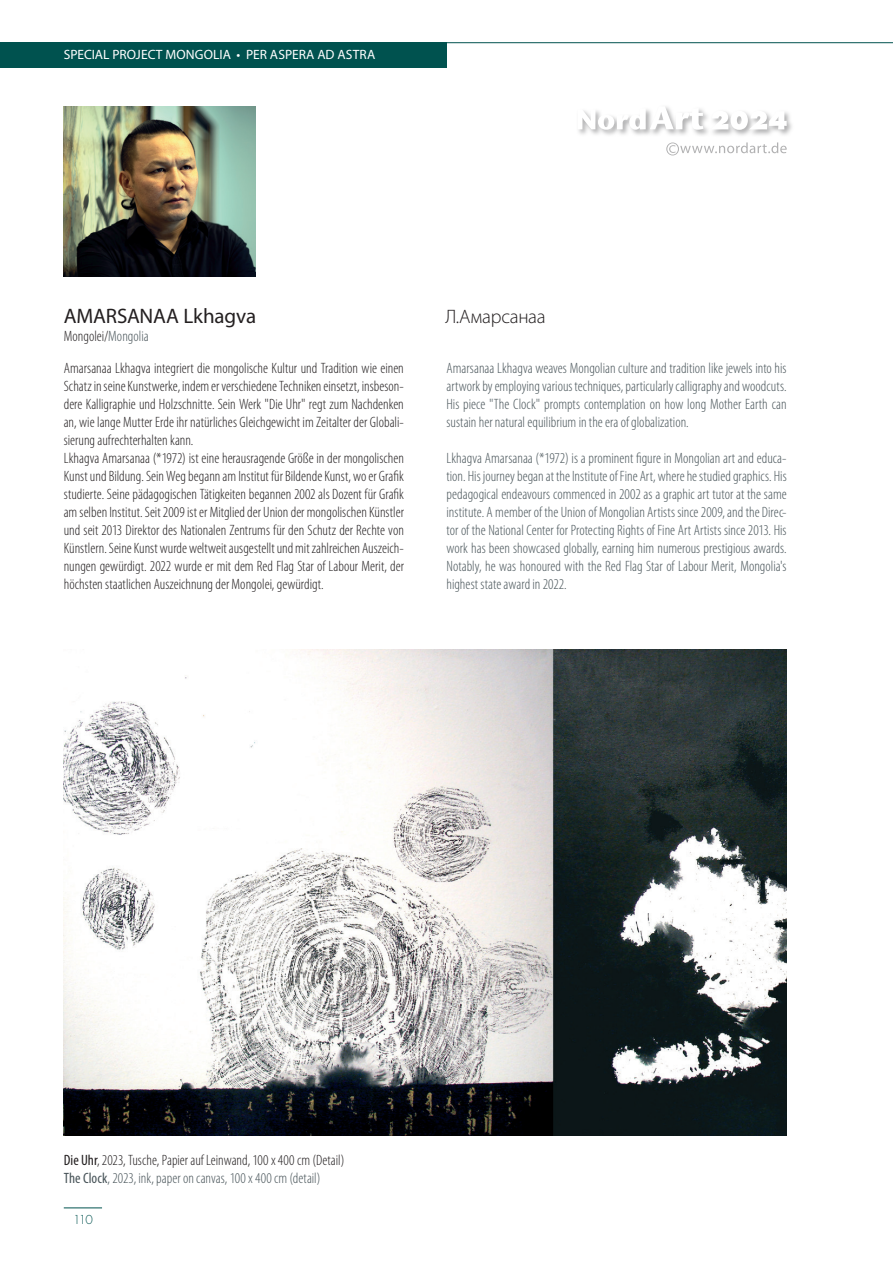
<style>
.page{position:relative;width:893px;height:1263px;background:#fff}
.page>*{position:absolute;margin:0;border:0;box-sizing:border-box;transform-origin:0 0}
.t1{font:21px "Myriad Pro";letter-spacing:-.005em;color:#231f20}
.t2{font:300 19.5px "Myriad Pro";letter-spacing:-.015em;color:#231f20}
.t3{font:300 condensed 15px/18px "Myriad Pro";color:#231f20}
.t4{font:300 condensed 15px/18px "Myriad Pro";color:#485459;text-align:justify}
.t5{font:13.5px "Myriad Pro";color:#fff}
.t6{font:300 12px "Futura Std";color:#00524f}
.s1{color:#485459}
.s2{font-weight:400}
.s3{font-weight:400;color:#485459}
</style>
<div class="page">
<div style="left:0;top:43px;width:446px;height:25px;background:#00524f"></div>
<hr style="left:446px;top:42px;width:447px;height:1px;background:#00524f">
<hr style="left:64px;top:1207px;width:38px;height:1px;background:#00524f">
<svg style="left:666px;top:142px;width:121px;height:13px"></svg>
<svg style="left:578px;top:130px;width:71px;height:5px"></svg>
<svg style="left:649px;top:111px;width:59px;height:25px"></svg>
<svg style="left:579px;top:106px;width:124px;height:24px"></svg>
<svg style="left:712px;top:112px;width:80px;height:24px"></svg>
<svg style="left:712px;top:111px;width:75px;height:19px"></svg>
<img style="left:64px;top:650px;width:723px;height:486px">
<img style="left:64px;top:106px;width:191px;height:170px">
<p class="t5" style="left:64px;top:46px;width:313px">SPECIAL PROJECT MONGOLIA • PER ASPERA AD ASTRA</p>
<h1 class="t1" style="left:64px;top:303px;width:194px">AMARSANAA Lkhagva</h1>
<h2 class="t2" style="left:445px;top:305px;width:102px">Л.Амарсанаа</h2>
<p class="t3" style="left:64px;top:327px;width:86px">Mongolei/<span class="s1">Mongolia</span></p>
<p class="t3" style="left:64px;top:359px;width:342px">Amarsanaa Lkhagva integriert die mongolische Kultur und Tradition wie einen Schatz in seine Kunstwerke, indem er verschiedene Techniken einsetzt, insbeson&shy;dere Kalligraphie und Holzschnitte. Sein Werk "Die Uhr" regt zum Nachdenken an, wie lange Mutter Erde ihr natürliches Gleichgewicht im Zeitalter der Globali&shy;sierung aufrechterhalten kann.<br>Lkhagva Amarsanaa (*1972) ist eine herausragende Größe in der mongolischen Kunst und Bildung. Sein Weg begann am Institut für Bildende Kunst, wo er Grafik studierte. Seine pädagogischen Tätigkeiten begannen 2002 als Dozent für Grafik am selben Institut. Seit 2009 ist er Mitglied der Union der mongolischen Künstler und seit 2013 Direktor des Nationalen Zentrums für den Schutz der Rechte von Künstlern. Seine Kunst wurde weltweit ausgestellt und mit zahlreichen Auszeich&shy;nungen gewürdigt. 2022 wurde er mit dem Red Flag Star of Labour Merit, der höchsten staatlichen Auszeichnung der Mongolei, gewürdigt.</p>
<p class="t4" style="left:446px;top:359px;width:342px">Amarsanaa Lkhagva weaves Mongolian culture and tradition like jewels into his artwork by employing various techniques, particularly calligraphy and woodcuts.<br>His piece "The Clock" prompts contemplation on how long Mother Earth can sustain her natural equilibrium in the era of globalization.</p>
<p class="t4" style="left:446px;top:449px;width:342px">Lkhagva Amarsanaa (*1972) is a prominent figure in Mongolian art and educa&shy;tion. His journey began at the Institute of Fine Art, where he studied graphics. His pedagogical endeavours commenced in 2002 as a graphic art tutor at the same institute. A member of the Union of Mongolian Artists since 2009, and the Direc&shy;tor of the National Center for Protecting Rights of Fine Art Artists since 2013. His work has been showcased globally, earning him numerous prestigious awards.<br>Notably, he was honoured with the Red Flag Star of Labour Merit, Mongolia's highest state award in 2022.</p>
<p class="t3" style="left:64px;top:1151px;width:282px"><span class="s2">Die Uhr</span>, 2023, Tusche, Papier auf Leinwand, 100 x 400 cm (Detail)<br><span class="s3">The Clock</span><span class="s1">, 2023, ink, paper on canvas, 100 x 400 cm (detail)</span></p>
<p class="t6" style="left:73px;top:1213px;width:21px">110</p>
</div>
